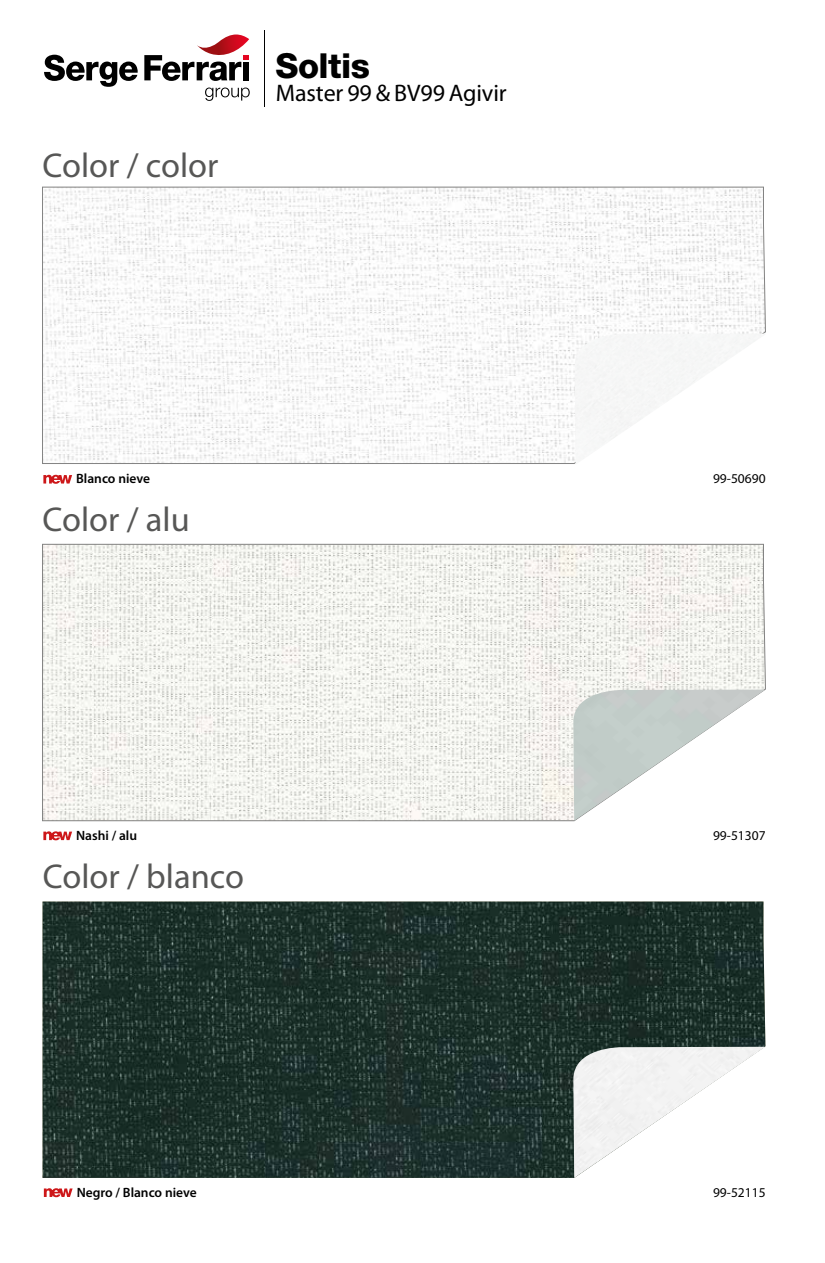
<style>
.page{position:relative;width:825px;height:1263px;background:#fff}
.page>*{position:absolute;margin:0;border:0;box-sizing:border-box;transform-origin:0 0}
.t1{font:34.5px "Myriad Pro";color:#575756}
.t2{font:800 34.5px "Helvetica Neue LT Std";letter-spacing:-.015em;color:#000}
.t3{font:24px "Myriad Pro";letter-spacing:-.005em;color:#000}
.t4{font:600 13.5px "Myriad Pro";color:#000}
.t5{font:13.5px "Myriad Pro";color:#000}
</style>
<div class="page">
<hr style="left:264px;top:31px;width:1px;height:76px;background:#000">
<svg style="left:43px;top:475px;width:29px;height:9px"></svg>
<svg style="left:44px;top:1188px;width:29px;height:9px"></svg>
<svg style="left:44px;top:55px;width:94px;height:32px"></svg>
<svg style="left:144px;top:35px;width:105px;height:46px"></svg>
<svg style="left:205px;top:88px;width:45px;height:13px"></svg>
<svg style="left:43px;top:831px;width:29px;height:9px"></svg>
<svg style="left:42px;top:544px;width:724px;height:277px"></svg>
<img style="left:573px;top:689px;width:191px;height:132px">
<img style="left:43px;top:901px;width:722px;height:277px">
<img style="left:573px;top:1047px;width:191px;height:131px">
<svg style="left:42px;top:187px;width:724px;height:277px"></svg>
<img style="left:574px;top:333px;width:191px;height:131px">
<h1 class="t1" style="left:43px;top:144px;width:177px">Color / color</h1>
<h1 class="t2" style="left:275px;top:45px;width:96px">Soltis</h1>
<h2 class="t3" style="left:276px;top:78px;width:232px">Master 99 &amp; BV99 Agivir</h2>
<p class="t4" style="left:76px;top:470px;width:75px">Blanco nieve</p>
<h1 class="t1" style="left:43px;top:498px;width:149px">Color / alu</h1>
<p class="t4" style="left:76px;top:827px;width:62px">Nashi / alu</p>
<h1 class="t1" style="left:43px;top:855px;width:203px">Color / blanco</h1>
<p class="t4" style="left:77px;top:1184px;width:122px">Negro / Blanco nieve</p>
<p class="t5" style="left:713px;top:471px;width:54px">99-50690</p>
<p class="t5" style="left:713px;top:827px;width:54px">99-51307</p>
<p class="t5" style="left:713px;top:1184px;width:54px">99-52115</p>
</div>
